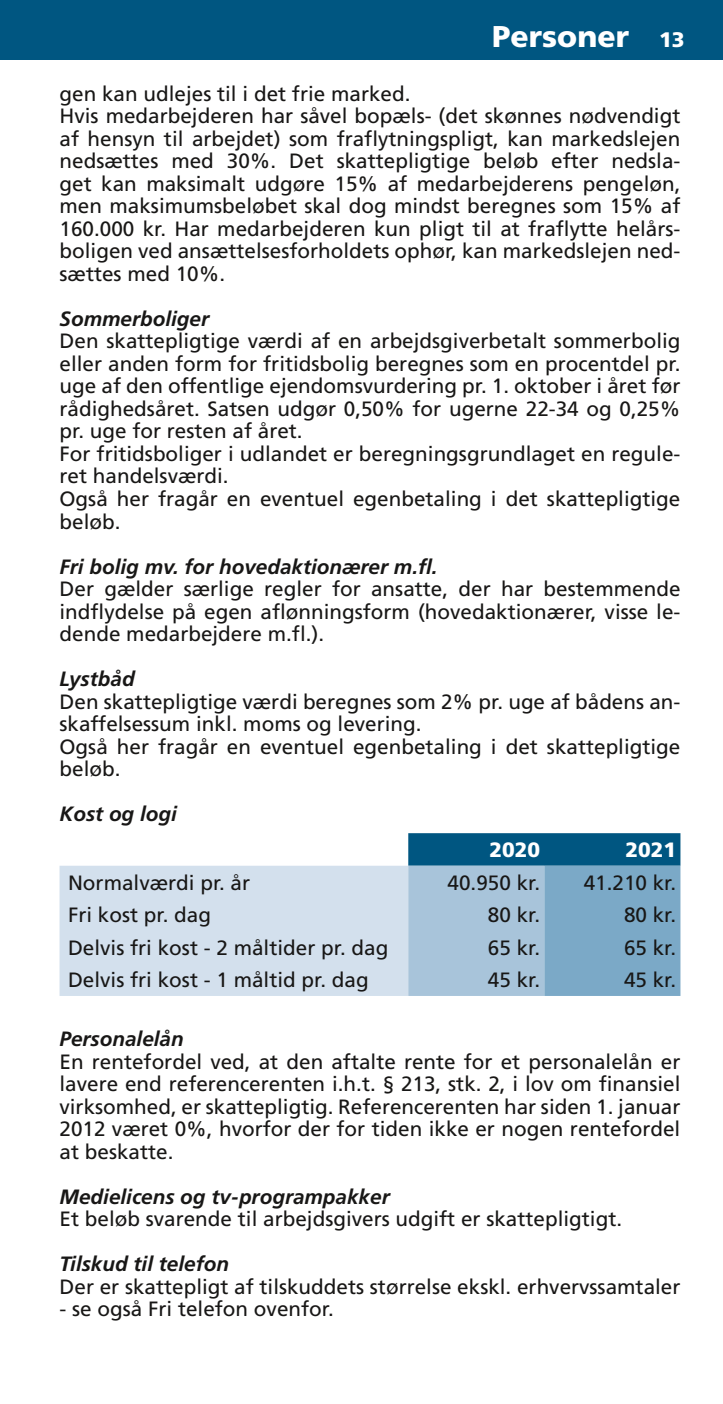
<style>
.page{position:relative;width:723px;height:1404px;background:#fff}
.page>*{position:absolute;margin:0;border:0;box-sizing:border-box;transform-origin:0 0}
.t1{font:900 30px "Frutiger LT Std";color:#fff}
.Normal__Web{font:20.7px/22.5px "Frutiger LT Std";color:#181716}
.Heading_4{font:italic 700 20.7px "Frutiger LT Std";color:#181716}
.Tabel_brød{font:20.7px "Frutiger LT Std";color:#181716}
.Tabel_tal{font:20.7px "Frutiger LT Std";color:#181716}
.Tabel_årstal{font:900 20.7px "Frutiger LT Std";color:#fff}
.s1{font-size:21px}
</style>
<div class="page">
<div style="left:0;top:0;width:723px;height:60px;background:#005681"></div>
<div style="left:60px;top:865px;width:348px;height:130px;background:#d3e0ed"></div>
<svg style="left:408px;top:833px;width:272px;height:162px;background:#74a3c0"></svg>
<h1 class="t1" style="left:492px;top:18px;width:194px">Personer <span class="s1">13</span></h1>
<p class="Normal__Web" style="left:60px;top:82px;width:349px">gen kan udlejes til i det frie marked.</p>
<p class="Normal__Web" style="left:60px;top:105px;width:622px;text-align:justify">Hvis medarbejderen har såvel bopæls- (det skønnes nødvendigt af hensyn til arbejdet) som fraflytningspligt, kan markedslejen nedsættes med 30%. Det skattepligtige beløb efter nedsla&shy;get kan maksimalt udgøre 15% af medarbejderens pengeløn, men maksimumsbeløbet skal dog mindst beregnes som 15% af 160.000 kr. Har medarbejderen kun pligt til at fraflytte helårs&shy;boligen ved ansættelsesforholdets ophør, kan markedslejen ned&shy;sættes med 10%.</p>
<p class="Heading_4" style="left:60px;top:306px;width:151px">Sommerboliger</p>
<p class="Normal__Web" style="left:60px;top:330px;width:622px">Den skattepligtige værdi af en arbejdsgiverbetalt sommerbolig eller anden form for fritidsbolig beregnes som en procentdel pr. uge af den offentlige ejendomsvurdering pr. 1. oktober i året før rådighedsåret. Satsen udgør 0,50% for ugerne 22-34 og 0,25% pr. uge for resten af året.</p>
<p class="Normal__Web" style="left:60px;top:442px;width:622px">For fritidsboliger i udlandet er beregningsgrundlaget en regule&shy;ret handelsværdi.</p>
<p class="Normal__Web" style="left:60px;top:487px;width:622px">Også her fragår en eventuel egenbetaling i det skattepligtige beløb.</p>
<p class="Heading_4" style="left:60px;top:554px;width:380px">Fri bolig mv. for hovedaktionærer m.fl.</p>
<p class="Normal__Web" style="left:60px;top:577px;width:622px;text-align:justify">Der gælder særlige regler for ansatte, der har bestemmende indflydelse på egen aflønningsform (hovedaktionærer, visse le&shy;dende medarbejdere m.fl.).</p>
<p class="Heading_4" style="left:60px;top:666px;width:77px">Lystbåd</p>
<p class="Normal__Web" style="left:60px;top:690px;width:622px">Den skattepligtige værdi beregnes som 2% pr. uge af bådens an&shy;skaffelsessum inkl. moms og levering.</p>
<p class="Normal__Web" style="left:60px;top:735px;width:622px">Også her fragår en eventuel egenbetaling i det skattepligtige beløb.</p>
<p class="Heading_4" style="left:60px;top:801px;width:119px">Kost og logi</p>
<p class="Tabel_årstal" style="left:489px;top:837px;width:52px">2020</p>
<p class="Tabel_årstal" style="left:625px;top:837px;width:52px">2021</p>
<p class="Tabel_brød" style="left:68px;top:870px;width:184px">Normalværdi pr. år</p>
<p class="Tabel_tal" style="left:448px;top:870px;width:91px">40.950 kr.</p>
<p class="Tabel_tal" style="left:584px;top:870px;width:91px">41.210 kr.</p>
<p class="Tabel_brød" style="left:68px;top:902px;width:145px">Fri kost pr. dag</p>
<p class="Tabel_tal" style="left:488px;top:902px;width:50px">80 kr.</p>
<p class="Tabel_tal" style="left:624px;top:902px;width:50px">80 kr.</p>
<p class="Tabel_brød" style="left:68px;top:935px;width:322px">Delvis fri kost - 2 måltider pr. dag</p>
<p class="Tabel_tal" style="left:488px;top:935px;width:50px">65 kr.</p>
<p class="Tabel_tal" style="left:624px;top:935px;width:50px">65 kr.</p>
<p class="Tabel_brød" style="left:68px;top:967px;width:302px">Delvis fri kost - 1 måltid pr. dag</p>
<p class="Tabel_tal" style="left:488px;top:967px;width:50px">45 kr.</p>
<p class="Tabel_tal" style="left:624px;top:967px;width:50px">45 kr.</p>
<p class="Heading_4" style="left:60px;top:1026px;width:126px">Personalelån</p>
<p class="Normal__Web" style="left:60px;top:1050px;width:622px;text-align:justify">En rentefordel ved, at den aftalte rente for et personalelån er lavere end referencerenten i. h.t. § 213, stk. 2, i lov om finansiel virksomhed, er skattepligtig. Referencerenten har siden 1. januar 2012 været 0%, hvorfor der for tiden ikke er nogen rentefordel at beskatte.</p>
<p class="Heading_4" style="left:60px;top:1184px;width:332px">Medielicens og tv-programpakker</p>
<p class="Normal__Web" style="left:60px;top:1207px;width:561px">Et beløb svarende til arbejdsgivers udgift er skattepligtigt.</p>
<p class="Heading_4" style="left:60px;top:1251px;width:171px">Tilskud til telefon</p>
<p class="Normal__Web" style="left:60px;top:1275px;width:622px">Der er skattepligt af tilskuddets størrelse ekskl. erhvervssamtaler</p>
<p class="Normal__Web" style="left:60px;top:1297px;width:272px">- se også Fri telefon ovenfor.</p>
</div>
